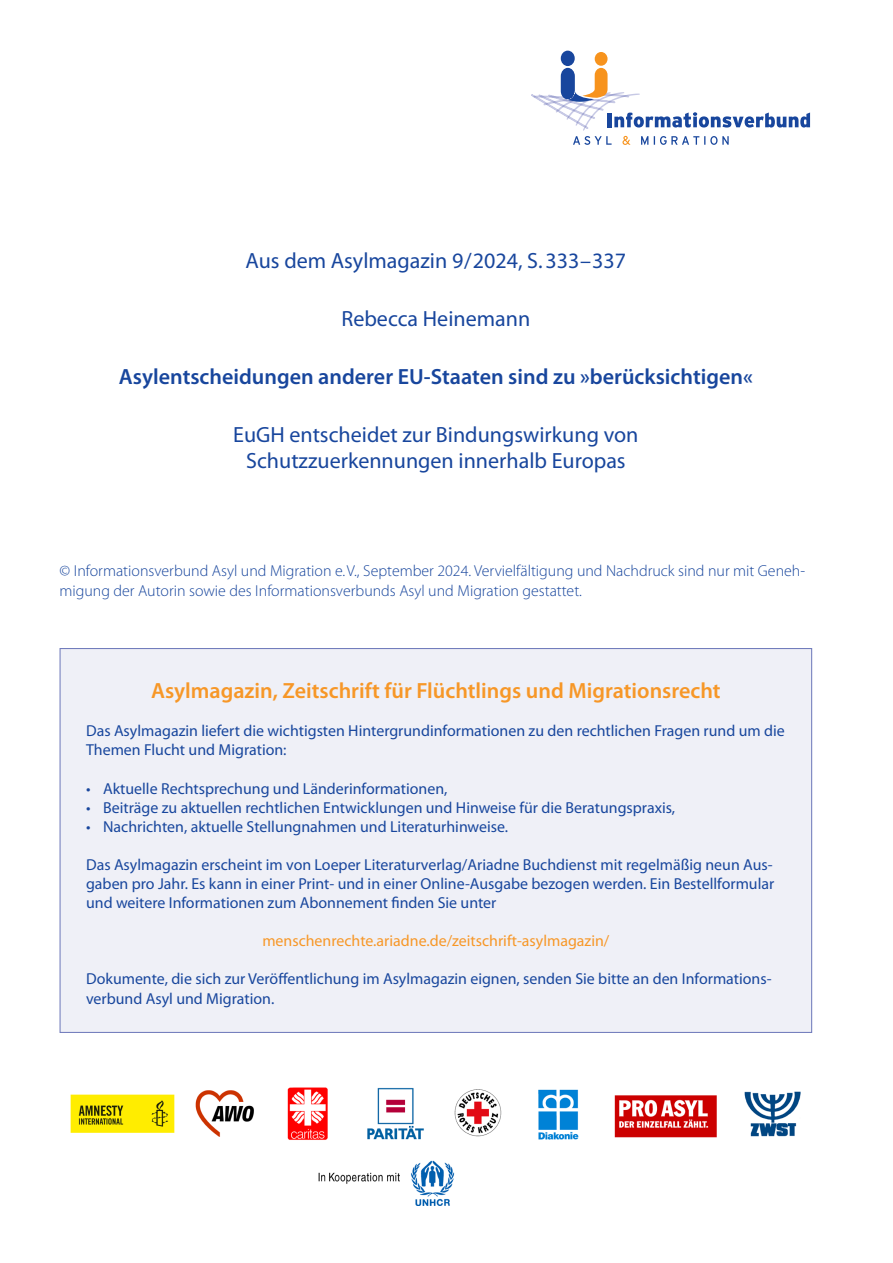
<style>
.page{position:relative;width:893px;height:1263px;background:#fff}
.page>*{position:absolute;margin:0;border:0;box-sizing:border-box;transform-origin:0 0}
.t1{font:22.05px/26.4px "Myriad Pro";color:#18469d;text-align:center}
.t2{font:600 22.05px "Myriad Pro";color:#18469d}
.t3{font:600 22.05px "Myriad Pro";color:#f79727}
.t4{font:15.9px/19px "Myriad Pro";color:#18469d}
.t5{font:300 15.9px/19.2px "Myriad Pro";color:#18469d}
.t6{font:15.9px "Myriad Pro";color:#f79727}
</style>
<div class="page">
<div style="left:595px;top:52px;width:13px;height:14px;background:#f7931d;border-radius:50%"></div>
<div style="left:561px;top:51px;width:14px;height:15px;background:#18469d;border-radius:50%"></div>
<svg style="left:531px;top:68px;width:279px;height:77px"></svg>
<div style="left:60px;top:648px;width:752px;height:384px;background:#eff0f7"></div>
<img style="left:70px;top:1087px;width:731px;height:118px">
<h1 class="t1" style="left:246px;top:247px;width:382px">Aus dem Asylmagazin 9/2024, S.333–337</h1>
<h1 class="t1" style="left:341px;top:305px;width:190px">Rebecca Heinemann</h1>
<h1 class="t2" style="left:119px;top:363px;width:635px">Asylentscheidungen anderer EU-Staaten sind zu »berücksichtigen«</h1>
<h1 class="t1" style="left:233px;top:421px;width:407px">EuGH entscheidet zur Bindungswirkung von<br>Schutzzuerkennungen innerhalb Europas</h1>
<p class="t5" style="left:60px;top:561px;width:747px">© Informationsverbund Asyl und Migration e.V., September 2024. Vervielfältigung und Nachdruck sind nur mit Geneh&shy;migung der Autorin sowie des Informationsverbunds Asyl und Migration gestattet.</p>
<h1 class="t3" style="left:151px;top:677px;width:571px">Asylmagazin, Zeitschrift für Flüchtlings und Migrationsrecht</h1>
<p class="t4" style="left:86px;top:721px;width:700px">Das Asylmagazin liefert die wichtigsten Hintergrundinformationen zu den rechtlichen Fragen rund um die<br>Themen Flucht und Migration:</p>
<p class="t4" style="left:86px;top:778px;width:363px">• Aktuelle Rechtsprechung und Länderinformationen,</p>
<p class="t4" style="left:86px;top:798px;width:591px">• Beiträge zu aktuellen rechtlichen Entwicklungen und Hinweise für die Beratungspraxis,</p>
<p class="t4" style="left:86px;top:817px;width:424px">• Nachrichten, aktuelle Stellungnahmen und Literaturhinweise.</p>
<p class="t4" style="left:86px;top:855px;width:690px;text-align:justify">Das Asylmagazin erscheint im von Loeper Literaturverlag/Ariadne Buchdienst mit regelmäßig neun Aus&shy;gaben pro Jahr. Es kann in einer Print- und in einer Online-Ausgabe bezogen werden. Ein Bestellformular und weitere Informationen zum Abonnement finden Sie unter</p>
<p class="t6" style="left:262px;top:931px;width:349px">menschenrechte.ariadne.de/zeitschrift-asylmagazin/</p>
<p class="t4" style="left:86px;top:969px;width:687px">Dokumente, die sich zur Veröffentlichung im Asylmagazin eignen, senden Sie bitte an den Informations&shy;verbund Asyl und Migration.</p>
</div>
